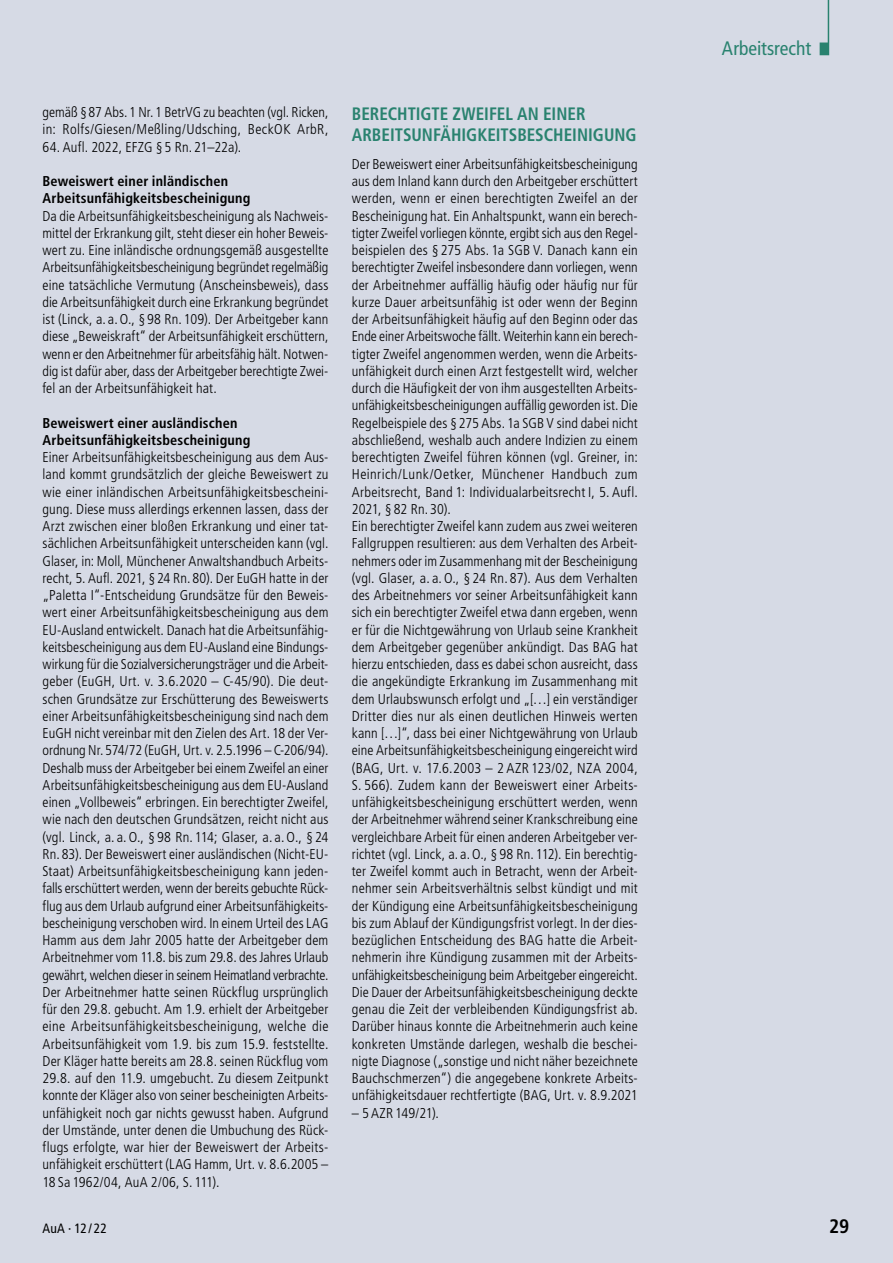
<style>
.page{position:relative;width:893px;height:1263px;background:#d6dae5}
.page>*{position:absolute;margin:0;border:0;box-sizing:border-box;transform-origin:0 0}
.t1{font:condensed 19.5px "Frutiger LT Std";letter-spacing:-.005em;color:#29826f}
.t2{font:700 condensed 19.5px "Frutiger LT Std";color:#000}
.t3{font:700 condensed 18px/21px "Frutiger LT Std";color:#29826f;scale:.95 1}
.t4{font:300 condensed 14.25px/17.2px "Frutiger LT Std";letter-spacing:.01em;color:#000}
.t5{font:condensed 13.5px "Frutiger LT Std";letter-spacing:.005em;color:#000}
.s1{font-weight:700}
</style>
<div class="page">
<svg style="left:820px;top:0;width:9px;height:55px"></svg>
<p class="t4" style="left:43px;top:104px;width:287px">gemäß §87 Abs.1 Nr.1 BetrVG zu beachten (vgl. Ricken, in: Rolfs/Giesen/Meßling/Udsching, BeckOK ArbR,</p>
<p class="t4" style="left:43px;top:138px;width:200px">64. Aufl. 2022, EFZG § 5 Rn. 21–22a).</p>
<p class="t4" style="left:43px;top:173px;width:287px"><span class="s1">Beweiswert einer inländischen Arbeitsunfähigkeitsbescheinigung<br></span>Da die Arbeitsunfähigkeitsbescheinigung als Nachweis&shy;mittel der Erkrankung gilt, steht dieser ein hoher Beweis&shy;wert zu. Eine inländische ordnungsgemäß ausgestellte Arbeitsunfähigkeitsbescheinigung begründet regelmäßig eine tatsächliche Vermutung (Anscheinsbeweis), dass die Arbeitsunfähigkeit durch eine Erkrankung begründet ist (Linck, a. a.O., § 98 Rn. 109). Der Arbeitgeber kann diese „Beweiskraft“ der Arbeitsunfähigkeit erschüttern, wenn er den Arbeitnehmer für arbeitsfähig hält. Notwen&shy;dig ist dafür aber, dass der Arbeitgeber berechtigte Zwei&shy;fel an der Arbeitsunfähigkeit hat.</p>
<p class="t4" style="left:43px;top:414px;width:287px"><span class="s1">Beweiswert einer ausländischen Arbeitsunfähigkeitsbescheinigung<br></span>Einer Arbeitsunfähigkeitsbescheinigung aus dem Aus&shy;land kommt grundsätzlich der gleiche Beweiswert zu wie einer inländischen Arbeitsunfähigkeitsbescheini&shy;gung. Diese muss allerdings erkennen lassen, dass der Arzt zwischen einer bloßen Erkrankung und einer tat&shy;sächlichen Arbeitsunfähigkeit unterscheiden kann (vgl.<br>Glaser, in: Moll, Münchener Anwaltshandbuch Arbeits&shy;recht, 5. Aufl. 2021, § 24 Rn. 80). Der EuGH hatte in der „Paletta I“-Entscheidung Grundsätze für den Beweis&shy;wert einer Arbeitsunfähigkeitsbescheinigung aus dem EU-Ausland entwickelt. Danach hat die Arbeitsunfähig&shy;keitsbescheinigung aus dem EU-Ausland eine Bindungs&shy;wirkung für die Sozialversicherungsträger und die Arbeit&shy;geber (EuGH, Urt. v. 3.6.2020 – C-45/90). Die deut&shy;schen Grundsätze zur Erschütterung des Beweiswerts einer Arbeitsunfähigkeitsbescheinigung sind nach dem EuGH nicht vereinbar mit den Zielen des Art. 18 der Ver&shy;ordnung Nr.574/72 (EuGH, Urt. v. 2.5.1996 – C-206/94).<br>Deshalb muss der Arbeitgeber bei einem Zweifel an einer Arbeitsunfähigkeitsbescheinigung aus dem EU-Ausland einen „Vollbeweis“ erbringen. Ein berechtigter Zweifel, wie nach den deutschen Grundsätzen, reicht nicht aus (vgl. Linck, a. a.O., § 98 Rn. 114; Glaser, a. a.O., § 24<br>Rn. 83). Der Beweiswert einer ausländischen (Nicht-EU-Staat) Arbeitsunfähigkeitsbescheinigung kann jeden&shy;falls erschüttert werden, wenn der bereits gebuchte Rück&shy;flug aus dem Urlaub aufgrund einer Arbeitsunfähigkeits&shy;bescheinigung verschoben wird. In einem Urteil des LAG Hamm aus dem Jahr 2005 hatte der Arbeitgeber dem Arbeitnehmer vom 11.8. bis zum 29.8. des Jahres Urlaub gewährt, welchen dieser in seinem Heimatland verbrachte.<br>Der Arbeitnehmer hatte seinen Rückflug ursprünglich für den 29.8. gebucht. Am 1.9. erhielt der Arbeitgeber eine Arbeitsunfähigkeitsbescheinigung, welche die Arbeitsunfähigkeit vom 1.9. bis zum 15.9. feststellte.<br>Der Kläger hatte bereits am 28.8. seinen Rückflug vom 29.8. auf den 11.9. umgebucht. Zu diesem Zeitpunkt konnte der Kläger also von seiner bescheinigten Arbeits&shy;unfähigkeit noch gar nichts gewusst haben. Aufgrund der Umstände, unter denen die Umbuchung des Rück&shy;flugs erfolgte, war hier der Beweiswert der Arbeits&shy;unfähigkeit erschüttert (LAG Hamm, Urt. v. 8.6.2005 – 18 Sa 1962/04, AuA 2/06, S. 111).</p>
<p class="t3" style="left:352px;top:103px;width:301px">Berechtigte Zweifel an einer<br>Arbeitsunfähigkeitsbescheinigung</p>
<p class="t4" style="left:352px;top:155px;width:287px">Der Beweiswert einer Arbeitsunfähigkeitsbescheinigung aus dem Inland kann durch den Arbeitgeber erschüttert werden, wenn er einen berechtigten Zweifel an der Bescheinigung hat. Ein Anhaltspunkt, wann ein berech&shy;tigter Zweifel vorliegen könnte, ergibt sich aus den Regel&shy;beispielen des § 275 Abs. 1a SGB V. Danach kann ein berechtigter Zweifel insbesondere dann vorliegen, wenn der Arbeitnehmer auffällig häufig oder häufig nur für kurze Dauer arbeitsunfähig ist oder wenn der Beginn der Arbeitsunfähigkeit häufig auf den Beginn oder das Ende einer Arbeitswoche fällt. Weiterhin kann ein berech&shy;tigter Zweifel angenommen werden, wenn die Arbeits&shy;unfähigkeit durch einen Arzt festgestellt wird, welcher durch die Häufigkeit der von ihm ausgestellten Arbeits&shy;unfähigkeitsbescheinigungen auffällig geworden ist. Die Regelbeispiele des § 275 Abs. 1a SGB V sind dabei nicht abschließend, weshalb auch andere Indizien zu einem berechtigten Zweifel führen können (vgl. Greiner, in:<br>Heinrich/Lunk/Oetker, Münchener Handbuch zum Arbeitsrecht, Band 1: Individualarbeitsrecht I, 5. Aufl.<br>2021, § 82 Rn. 30).<br>Ein berechtigter Zweifel kann zudem aus zwei weiteren Fallgruppen resultieren: aus dem Verhalten des Arbeit&shy;nehmers oder im Zusammenhang mit der Bescheinigung (vgl. Glaser, a. a.O., § 24 Rn. 87). Aus dem Verhalten des Arbeitnehmers vor seiner Arbeitsunfähigkeit kann sich ein berechtigter Zweifel etwa dann ergeben, wenn er für die Nichtgewährung von Urlaub seine Krankheit dem Arbeitgeber gegenüber ankündigt. Das BAG hat hierzu entschieden, dass es dabei schon ausreicht, dass die angekündigte Erkrankung im Zusammenhang mit dem Urlaubswunsch erfolgt und „[…] ein verständiger Dritter dies nur als einen deutlichen Hinweis werten kann […]“, dass bei einer Nichtgewährung von Urlaub eine Arbeitsunfähigkeitsbescheinigung eingereicht wird (BAG, Urt. v. 17.6.2003 – 2 AZR 123/02, NZA 2004, S. 566). Zudem kann der Beweiswert einer Arbeits&shy;unfähigkeitsbescheinigung erschüttert werden, wenn der Arbeitnehmer während seiner Krankschreibung eine vergleichbare Arbeit für einen anderen Arbeitgeber ver&shy;richtet (vgl. Linck, a. a.O., § 98 Rn. 112). Ein berechtig&shy;ter Zweifel kommt auch in Betracht, wenn der Arbeit&shy;nehmer sein Arbeitsverhältnis selbst kündigt und mit der Kündigung eine Arbeitsunfähigkeitsbescheinigung bis zum Ablauf der Kündigungsfrist vorlegt. In der dies&shy;bezüglichen Entscheidung des BAG hatte die Arbeit&shy;nehmerin ihre Kündigung zusammen mit der Arbeits&shy;unfähigkeitsbescheinigung beim Arbeitgeber eingereicht.<br>Die Dauer der Arbeitsunfähigkeitsbescheinigung deckte genau die Zeit der verbleibenden Kündigungsfrist ab.<br>Darüber hinaus konnte die Arbeitnehmerin auch keine konkreten Umstände darlegen, weshalb die beschei&shy;nigte Diagnose („sonstige und nicht näher bezeichnete Bauchschmerzen“) die angegebene konkrete Arbeits&shy;unfähigkeitsdauer rechtfertigte (BAG, Urt. v. 8.9.2021</p>
<p class="t4" style="left:352px;top:1104px;width:89px">– 5 AZR 149/21).</p>
<p class="t1" style="left:722px;top:37px;width:91px">Arbeitsrecht</p>
<p class="t5" style="left:43px;top:1221px;width:66px">AuA · 12 / 22</p>
<p class="t2" style="left:829px;top:1215px;width:22px">29</p>
</div>
